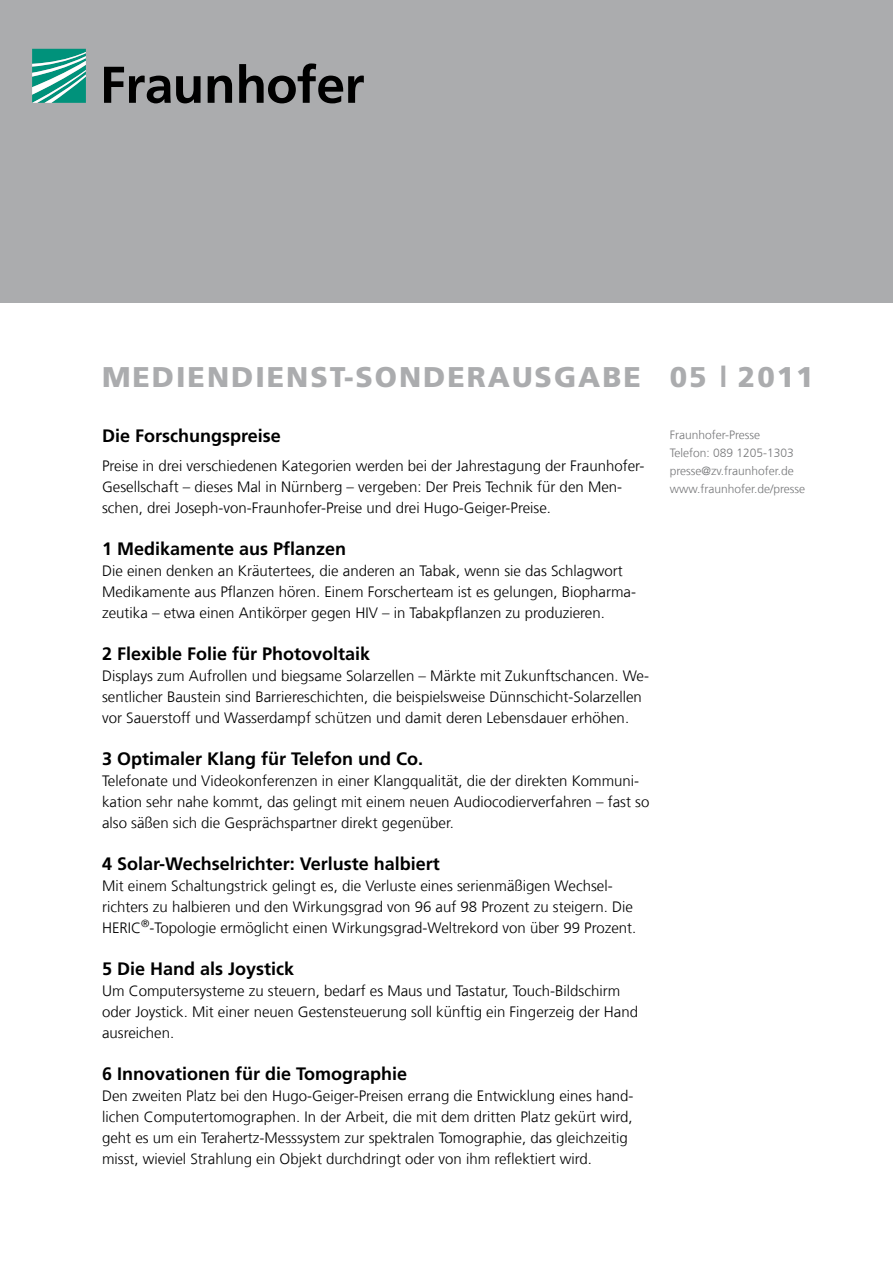
<style>
.page{position:relative;width:893px;height:1263px;background:#fff}
.page>*{position:absolute;margin:0;border:0;box-sizing:border-box;transform-origin:0 0}
.t1{font:900 28.5px "Frutiger LT Com";letter-spacing:.07em;color:#abacae}
.t2{font:700 18px "Frutiger LT Com";color:#000}
.t3{font:300 15px/21px "Frutiger LT Com";color:#000}
.t4{font:300 12px/18px "Frutiger LT Com";color:#77787a}
.s1{font-weight:700}
</style>
<div class="page">
<div style="left:0;top:0;width:893px;height:302px;background:#abacae"></div>
<svg style="left:32px;top:49px;width:54px;height:54px;background:#4bb0a0"></svg>
<svg style="left:104px;top:63px;width:260px;height:40px"></svg>
<h1 class="t1" style="left:102px;top:360px;width:319px">MEDIENDIENST-SONDE</h1>
<h1 class="t1" style="left:467px;top:360px;width:172px">RAUSGABE</h1>
<p class="t2" style="left:102px;top:425px;width:180px">Die Forschungspreise</p>
<p class="t3" style="left:102px;top:455px;width:544px">Preise in drei verschiedenen Kategorien werden bei der Jahrestagung der Fraunhofer-<br>Gesellschaft – dieses Mal in Nürnberg – vergeben: Der Preis Technik für den Men&shy;schen, drei Joseph-von-Fraunhofer-Preise und drei Hugo-Geiger-Preise.</p>
<p class="t2" style="left:102px;top:538px;width:246px">1 Medikamente aus Pflanzen</p>
<p class="t3" style="left:102px;top:560px;width:535px">Die einen denken an Kräutertees, die anderen an Tabak, wenn sie das Schlagwort<br>Medikamente aus Pflanzen hören. Einem Forscherteam ist es gelungen, Biopharma&shy;zeutika – etwa einen Antikörper gegen HIV – in Tabakpflanzen zu produzieren.</p>
<p class="t2" style="left:102px;top:643px;width:270px">2 Flexible Folie für Photovoltaik</p>
<p class="t3" style="left:102px;top:665px;width:549px">Displays zum Aufrollen und biegsame Solarzellen – Märkte mit Zukunftschancen. We&shy;sentlicher Baustein sind Barriereschichten, die beispielsweise Dünnschicht-Solarzellen vor Sauerstoff und Wasserdampf schützen und damit deren Lebensdauer erhöhen.</p>
<p class="t2" style="left:102px;top:748px;width:323px">3 Optimaler Klang für Telefon und Co.</p>
<p class="t3" style="left:102px;top:770px;width:549px">Telefonate und Videokonferenzen in einer Klangqualität, die der direkten Kommuni&shy;kation sehr nahe kommt, das gelingt mit einem neuen Audiocodierverfahren – fast so also säßen sich die Gesprächspartner direkt gegenüber.</p>
<p class="t2" style="left:102px;top:853px;width:339px">4 Solar-Wechselrichter: Verluste halbiert</p>
<p class="t3" style="left:102px;top:875px;width:536px">Mit einem Schaltungstrick gelingt es, die Verluste eines serienmäßigen Wechsel&shy;richters zu halbieren und den Wirkungsgrad von 96 auf 98 Prozent zu steigern. Die<br>HERIC<sup>®</sup>-Topologie ermöglicht einen Wirkungsgrad-Weltrekord von über 99 Prozent.</p>
<p class="t2" style="left:102px;top:958px;width:194px">5 Die Hand als Joystick</p>
<p class="t3" style="left:102px;top:980px;width:537px">Um Computersysteme zu steuern, bedarf es Maus und Tastatur, Touch-Bildschirm oder Joystick. Mit einer neuen Gestensteuerung soll künftig ein Fingerzeig der Hand ausreichen.</p>
<p class="t2" style="left:102px;top:1063px;width:307px">6 Innovationen für die Tomographie</p>
<p class="t3" style="left:102px;top:1085px;width:533px">Den zweiten Platz bei den Hugo-Geiger-Preisen errang die Entwicklung eines hand&shy;lichen Computertomographen. In der Arbeit, die mit dem dritten Platz gekürt wird, geht es um ein Terahertz-Messsystem zur spektralen Tomographie, das gleichzeitig misst, wieviel Strahlung ein Objekt durchdringt oder von ihm reflektiert wird.</p>
<h1 class="t1" style="left:670px;top:360px;width:145px">05 <span class="s1">l</span> 2011</h1>
<p class="t4" style="left:670px;top:426px;width:137px">Fraunhofer-Presse<br>Telefon: 089 1205-1303 presse@zv.fraunhofer.de www.fraunhofer.de/presse</p>
</div>
